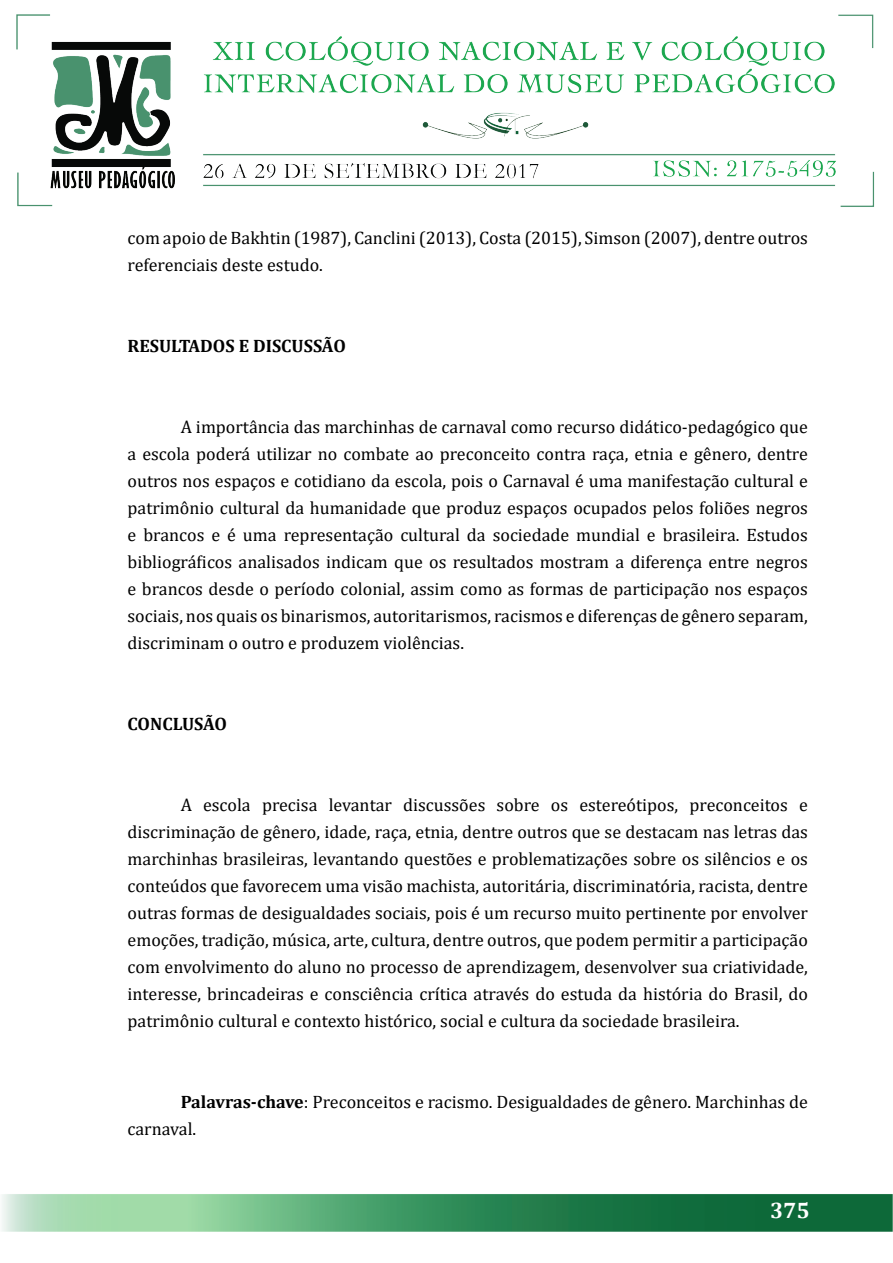
<style>
.page{position:relative;width:893px;height:1263px;background:#fff}
.page>*{position:absolute;margin:0;border:0;box-sizing:border-box;transform-origin:0 0}
.t1{font:700 22.5px "Cambria";color:#fff}
.t2{font:18px/27px "Cambria";color:#000}
.t3{font:700 18px "Cambria";color:#000}
.s1{font-weight:700}
</style>
<div class="page">
<img style="left:2px;top:14px;width:890px;height:1218px">
<p class="t2" style="left:128px;top:224px;width:682px">com apoio de Bakhtin (1987), Canclini (2013), Costa (2015), Simson (2007), dentre outros referenciais deste estudo.</p>
<p class="t3" style="left:128px;top:333px;width:220px">RESULTADOS E DISCUSSÃO</p>
<p class="t2" style="left:128px;top:413px;width:682px;text-align:justify;text-indent:53px">A importância das marchinhas de carnaval como recurso didático-pedagógico que a escola poderá utilizar no combate ao preconceito contra raça, etnia e gênero, dentre outros nos espaços e cotidiano da escola, pois o Carnaval é uma manifestação cultural e patrimônio cultural da humanidade que produz espaços ocupados pelos foliões negros e brancos e é uma representação cultural da sociedade mundial e brasileira. Estudos bibliográficos analisados indicam que os resultados mostram a diferença entre negros e brancos desde o período colonial, assim como as formas de participação nos espaços sociais, nos quais os binarismos, autoritarismos, racismos e diferenças de gênero separam, discriminam o outro e produzem violências.</p>
<p class="t3" style="left:128px;top:711px;width:101px">CONCLUSÃO</p>
<p class="t2" style="left:128px;top:791px;width:682px;text-align:justify;text-indent:53px">A escola precisa levantar discussões sobre os estereótipos, preconceitos e discriminação de gênero, idade, raça, etnia, dentre outros que se destacam nas letras das marchinhas brasileiras, levantando questões e problematizações sobre os silêncios e os conteúdos que favorecem uma visão machista, autoritária, discriminatória, racista, dentre outras formas de desigualdades sociais, pois é um recurso muito pertinente por envolver emoções, tradição, música, arte, cultura, dentre outros, que podem permitir a participação com envolvimento do aluno no processo de aprendizagem, desenvolver sua criatividade, interesse, brincadeiras e consciência crítica através do estuda da história do Brasil, do patrimônio cultural e contexto histórico, social e cultura da sociedade brasileira.</p>
<p class="t2" style="left:128px;top:1088px;width:682px;text-indent:53px"><span class="s1">Palavras-chave</span>: Preconceitos e racismo. Desigualdades de gênero. Marchinhas de carnaval.</p>
<p class="t1" style="left:770px;top:1195px;width:41px">375</p>
</div>
